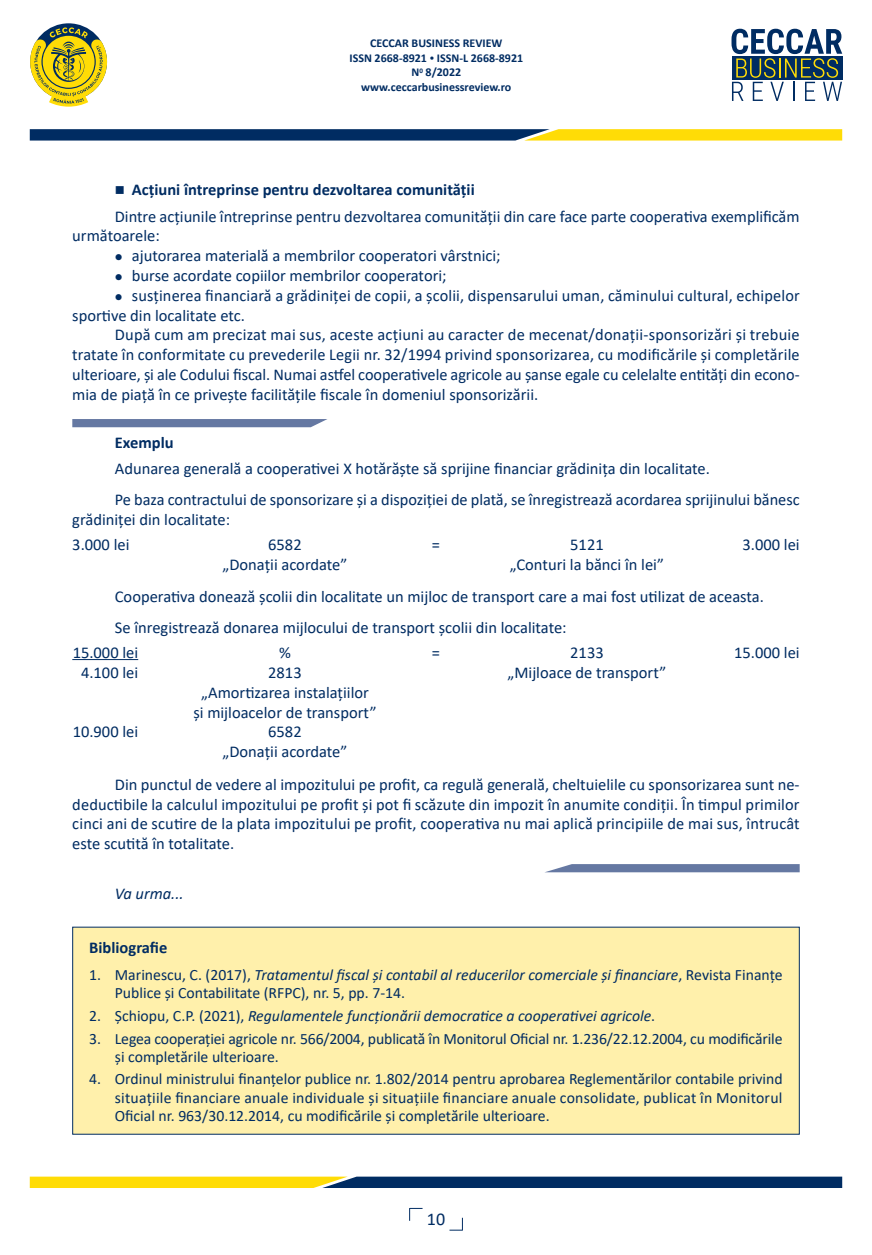
<style>
.page{position:relative;width:872px;height:1255px;background:#fff}
.page>*{position:absolute;margin:0;border:0;box-sizing:border-box;transform-origin:0 0}
.t1{font:18px "Calibri";color:#002c62}
.Text_articol{font:16.5px/19.8px "Calibri";color:#002c62}
.Inregistrare_contabi{font:16.5px "Calibri";color:#002c62}
.Inregistrare_liniuta{font:16.5px/19.8px "Calibri";letter-spacing:-.005em;color:#002c62}
.Subtitlu_cu_11{font:700 16.5px "Calibri";color:#002c62}
.Autori{font:700 16.5px "Calibri";color:#002c62}
.Text_articol-2{font:italic 16.5px "Calibri";color:#002c62}
.Bibliografie{font:15.75px/18.3px "Calibri";letter-spacing:-.01em;color:#002c62}
.Bibliografie-2{font:italic 15.75px "Calibri";color:#002c62}
.t2{font:700 12px/14.4px "Calibri";color:#002c62;text-align:center}
.s1{font-size:9px}
.s2{font-style:italic}
.s3{font-style:normal}
</style>
<div class="page">
<svg style="left:409px;top:1207px;width:13px;height:13px"></svg>
<svg style="left:30px;top:27px;width:77px;height:80px"></svg>
<svg style="left:731px;top:29px;width:111px;height:72px"></svg>
<svg style="left:30px;top:129px;width:812px;height:11px;background:#637144"></svg>
<svg style="left:30px;top:1176px;width:812px;height:11px;background:#6a774c"></svg>
<svg style="left:449px;top:1217px;width:14px;height:13px"></svg>
<hr style="left:72px;top:659px;width:66px;height:1px;background:#002c62">
<div style="left:72px;top:926px;width:727px;height:208px;background:#fff0ab"></div>
<div style="left:72px;top:419px;width:255px;height:8px;background:#6578a2"></div>
<svg style="left:546px;top:864px;width:253px;height:8px;background:#6e80a7"></svg>
<p class="t2" style="left:349px;top:36px;width:175px">CECCAR BUSINESS REVIEW<br>ISSN 2668-8921 <span class="s1">•</span> ISSN-L 2668-8921<br>N<sup>0</sup> 8/2022 www.ceccarbusinessreview.ro</p>
<p class="Subtitlu_cu_11" style="left:115px;top:178px;width:361px">■ Acțiuni întreprinse pentru dezvoltarea comunității</p>
<p class="Text_articol" style="left:72px;top:206px;width:729px;text-indent:43px">Dintre acțiunile întreprinse pentru dezvoltarea comunității din care face parte cooperativa exemplificăm următoarele:</p>
<p class="Text_articol" style="left:115px;top:245px;width:387px">● ajutorarea materială a membrilor cooperatori vârstnici;</p>
<p class="Text_articol" style="left:115px;top:265px;width:333px">● burse acordate copiilor membrilor cooperatori;</p>
<p class="Text_articol" style="left:72px;top:285px;width:729px;text-indent:43px">● susținerea financiară a grădiniței de copii, a școlii, dispensarului uman, căminului cultural, echipelor sportive din localitate etc.</p>
<p class="Text_articol" style="left:72px;top:324px;width:729px;text-align:justify;text-indent:43px">După cum am precizat mai sus, aceste acțiuni au caracter de mecenat/donații-sponsorizări şi trebuie tratate în conformitate cu prevederile Legii nr. 32/1994 privind sponsorizarea, cu modificările și completările ulterioare, şi ale Codului fiscal. Numai astfel cooperativele agricole au șanse egale cu celelalte entități din econo&shy;mia de piață în ce privește facilitățile fiscale în domeniul sponsorizării.</p>
<p class="Subtitlu_cu_11" style="left:115px;top:431px;width:60px">Exemplu</p>
<p class="Text_articol" style="left:115px;top:458px;width:596px">Adunarea generală a cooperativei X hotărăște să sprijine financiar grădinița din localitate.</p>
<p class="Inregistrare_liniuta" style="left:72px;top:489px;width:729px;text-indent:43px">Pe baza contractului de sponsorizare şi a dispoziției de plată, se înregistrează acordarea sprijinului bănesc grădiniței din localitate:</p>
<p class="Inregistrare_contabi" style="left:72px;top:533px;width:59px">3.000 lei</p>
<p class="Inregistrare_contabi" style="left:268px;top:533px;width:35px">6582</p>
<p class="Inregistrare_contabi" style="left:432px;top:533px;width:10px">=</p>
<p class="Inregistrare_contabi" style="left:570px;top:533px;width:35px">5121</p>
<p class="Inregistrare_contabi" style="left:742px;top:533px;width:59px">3.000 lei</p>
<p class="Inregistrare_contabi" style="left:222px;top:552px;width:126px">„Donații acordate”</p>
<p class="Inregistrare_contabi" style="left:510px;top:552px;width:156px">„Conturi la bănci în lei”</p>
<p class="Text_articol" style="left:115px;top:586px;width:650px">Cooperativa donează școlii din localitate un mijloc de transport care a mai fost utilizat de aceasta.</p>
<p class="Inregistrare_liniuta" style="left:115px;top:617px;width:453px">Se înregistrează donarea mijlocului de transport școlii din localitate:</p>
<p class="Inregistrare_contabi" style="left:73px;top:641px;width:67px">15.000 lei</p>
<p class="Inregistrare_contabi" style="left:279px;top:641px;width:13px">%</p>
<p class="Inregistrare_contabi" style="left:432px;top:641px;width:10px">=</p>
<p class="Inregistrare_contabi" style="left:570px;top:641px;width:35px">2133</p>
<p class="Inregistrare_contabi" style="left:734px;top:641px;width:67px">15.000 lei</p>
<p class="Inregistrare_contabi" style="left:81px;top:661px;width:59px">4.100 lei</p>
<p class="Inregistrare_contabi" style="left:268px;top:661px;width:35px">2813</p>
<p class="Inregistrare_contabi" style="left:507px;top:661px;width:160px">„Mijloace de transport”</p>
<p class="Inregistrare_contabi" style="left:201px;top:680px;width:169px">„Amortizarea instalațiilor</p>
<p class="Inregistrare_contabi" style="left:72px;top:700px;width:44px">ș</p>
<p class="Inregistrare_contabi" style="left:200px;top:700px;width:178px">i mijloacelor de transport”</p>
<p class="Inregistrare_contabi" style="left:73px;top:720px;width:67px">10.900 lei</p>
<p class="Inregistrare_contabi" style="left:268px;top:720px;width:35px">6582</p>
<p class="Inregistrare_contabi" style="left:222px;top:740px;width:126px">„Donații acordate”</p>
<p class="Text_articol" style="left:72px;top:773px;width:729px;text-align:justify;text-indent:43px">Din punctul de vedere al impozitului pe profit, ca regulă generală, cheltuielile cu sponsorizarea sunt ne&shy;deductibile la calculul impozitului pe profit și pot fi scăzute din impozit în anumite condiții. În timpul primilor cinci ani de scutire de la plata impozitului pe profit, cooperativa nu mai aplică principiile de mai sus, întrucât este scutită în totalitate.</p>
<p class="Text_articol-2" style="left:115px;top:881px;width:70px">Va urma...</p>
<p class="Autori" style="left:89px;top:935px;width:79px">Bibliografie</p>
<p class="Bibliografie" style="left:115px;top:965px;width:669px;text-indent:-26px">1. Marinescu, C. (2017), <span class="s2">Tratamentul fiscal și contabil al reducerilor comerciale și financiare</span>, Revista Finanțe<br>Publice și Contabilitate (RFPC), nr. 5, pp. 7-14.</p>
<p class="Bibliografie-2" style="left:89px;top:1004px;width:567px"><span class="s3">2. Șchiopu, C.P. (2021),</span> Regulamentele funcționării democratice a cooperativei agricole<span class="s3">.</span></p>
<p class="Bibliografie" style="left:115px;top:1028px;width:669px;text-indent:-26px">3. Legea cooperației agricole nr. 566/2004, publicată în Monitorul Oficial nr. 1.236/22.12.2004, cu modificările și completările ulterioare.</p>
<p class="Bibliografie" style="left:115px;top:1069px;width:669px;text-align:justify;text-indent:-26px">4. Ordinul ministrului finanțelor publice nr. 1.802/2014 pentru aprobarea Reglementărilor contabile privind situațiile financiare anuale individuale și situațiile financiare anuale consolidate, publicat în Monitorul Oficial nr. 963/30.12.2014, cu modificările și completările ulterioare.</p>
<p class="t1" style="left:427px;top:1206px;width:20px">10</p>
</div>
